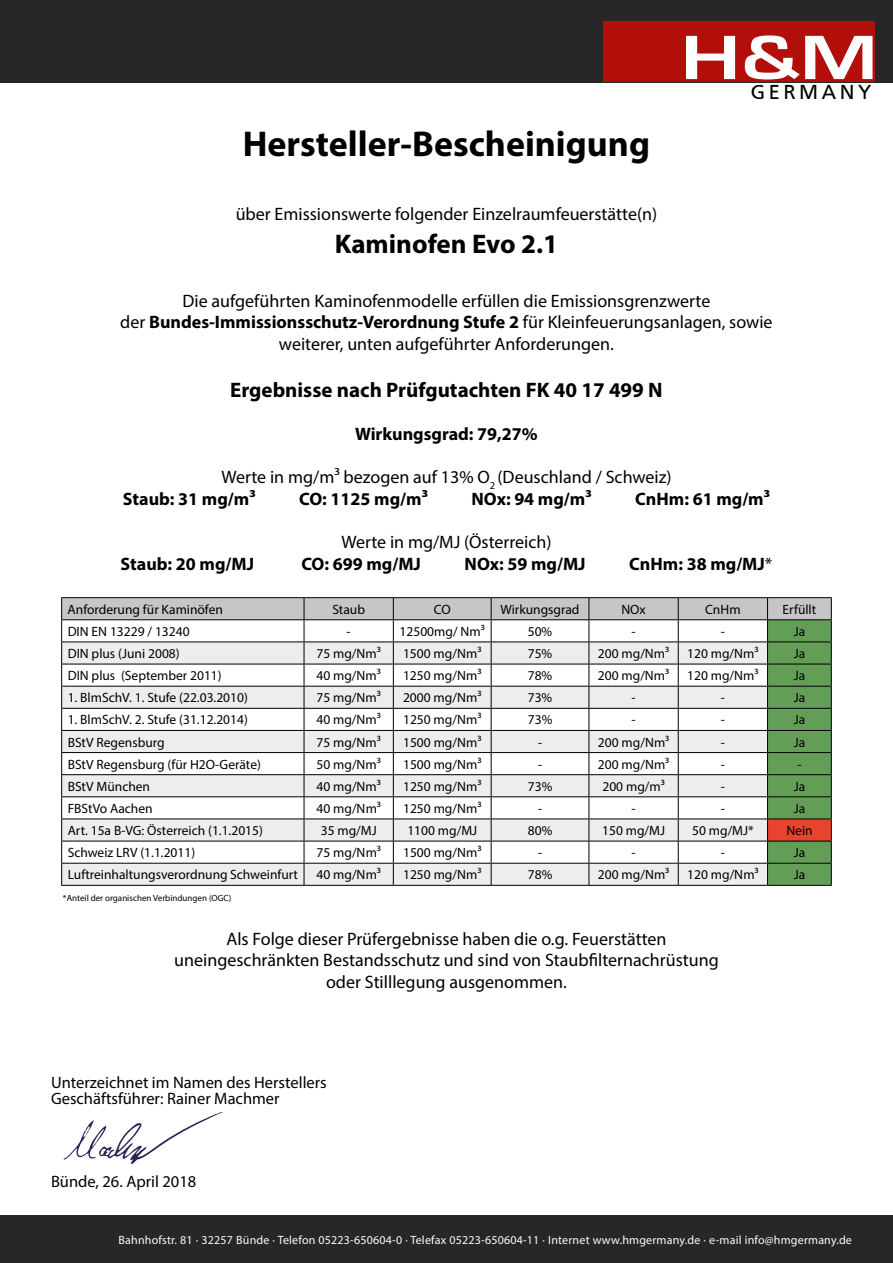
<style>
.page{position:relative;width:893px;height:1263px;background:#fff}
.page>*{position:absolute;margin:0;border:0;box-sizing:border-box;transform-origin:0 0}
.t1{font:700 64.8px "Eurose";color:#fff;scale:1.11 1}
.t2{font:700 36px "Myriad Pro";color:#000}
.t3{font:700 27px "Myriad Pro";color:#000}
.t4{font:700 21px "Myriad Pro";color:#000}
.t5{font:21px "Frutiger";letter-spacing:.17em;color:#000}
.t6{font:18px/21.6px "Myriad Pro";color:#000;text-align:center}
.t7{font:700 18px "Myriad Pro";color:#000}
.t8{font:16.5px/16.5px "Myriad Pro";color:#000}
.t9{font:13.5px "Myriad Pro";color:#000}
.t10{font:12px "Myriad Pro";letter-spacing:.015em;color:#fbfbfb}
.t11{font:9px "Myriad Pro";color:#000}
.s1{font-weight:700}
.s2{font-weight:400}
</style>
<div class="page">
<svg style="left:64px;top:1112px;width:159px;height:52px"></svg>
<hr style="left:61px;top:597px;width:243px;height:1px;background:#000">
<hr style="left:304px;top:597px;width:89px;height:1px;background:#000">
<hr style="left:393px;top:597px;width:98px;height:1px;background:#000">
<hr style="left:491px;top:597px;width:98px;height:1px;background:#000">
<hr style="left:589px;top:597px;width:89px;height:1px;background:#000">
<hr style="left:678px;top:597px;width:89px;height:1px;background:#000">
<hr style="left:767px;top:597px;width:65px;height:1px;background:#000">
<svg style="left:61px;top:598px;width:771px;height:287px"></svg>
<hr style="left:61px;top:885px;width:243px;height:1px;background:#000">
<hr style="left:304px;top:885px;width:89px;height:1px;background:#000">
<hr style="left:393px;top:885px;width:98px;height:1px;background:#000">
<hr style="left:491px;top:885px;width:98px;height:1px;background:#000">
<hr style="left:589px;top:885px;width:89px;height:1px;background:#000">
<hr style="left:678px;top:885px;width:89px;height:1px;background:#000">
<hr style="left:767px;top:885px;width:65px;height:1px;background:#000">
<div style="left:0;top:1215px;width:893px;height:48px;background:#282727"></div>
<div style="left:0;top:0;width:893px;height:83px;background:#282727"></div>
<div style="left:603px;top:21px;width:271px;height:60px;background:#b20f0b"></div>
<h2 class="t2" style="left:243px;top:120px;width:409px">Hersteller-Bescheinigung</h2>
<h3 class="t6" style="left:236px;top:203px;width:423px">über Emissionswerte folgender Einzelraumfeuerstätte(n)</h3>
<h3 class="t3" style="left:335px;top:226px;width:225px">Kaminofen Evo 2.1</h3>
<h1 class="t1" style="left:681px;top:22px;width:179px">H&amp;M</h1>
<h3 class="t5" style="left:751px;top:80px;width:122px">GERMANY</h3>
<h3 class="t6" style="left:120px;top:290px;width:654px">Die aufgeführten Kaminofenmodelle erfüllen die Emissionsgrenzwerte<br>der <span class="s1">Bundes-Immissionsschutz-Verordnung Stufe 2</span> für Kleinfeuerungsanlagen, sowie weiterer, unten aufgeführter Anforderungen.</h3>
<h3 class="t4" style="left:230px;top:376px;width:434px">Ergebnisse nach Prüfgutachten FK 40 17 499 N</h3>
<h3 class="t7" style="left:355px;top:422px;width:184px">Wirkungsgrad: 79,27%</h3>
<h3 class="t6" style="left:123px;top:466px;width:550px;text-align:left;text-indent:98px">Werte in mg/m³ bezogen auf 13% O<sub>2</sub> (Deuschland / Schweiz)<br><span class="s1">Staub: 31 mg/m³</span></h3>
<h3 class="t7" style="left:299px;top:487px;width:130px">CO: 1125 mg/m³</h3>
<h3 class="t7" style="left:472px;top:487px;width:122px">NOx: 94 mg/m³</h3>
<h3 class="t7" style="left:635px;top:487px;width:136px">CnHm: 61 mg/m³</h3>
<h3 class="t6" style="left:341px;top:531px;width:212px">Werte in mg/MJ (Österreich)</h3>
<h3 class="t7" style="left:121px;top:552px;width:135px">Staub: 20 mg/MJ</h3>
<h3 class="t7" style="left:301px;top:552px;width:121px">CO: 699 mg/MJ</h3>
<h3 class="t7" style="left:465px;top:552px;width:122px">NOx: 59 mg/MJ</h3>
<h3 class="t7" style="left:629px;top:552px;width:145px">CnHm: 38 mg/MJ<span class="s2">*</span></h3>
<p class="t9" style="left:68px;top:601px;width:157px">Anforderung für Kaminöfen</p>
<p class="t9" style="left:332px;top:601px;width:34px">Staub</p>
<p class="t9" style="left:434px;top:601px;width:18px">CO</p>
<p class="t9" style="left:501px;top:601px;width:80px">Wirkungsgrad</p>
<p class="t9" style="left:621px;top:601px;width:26px">NOx</p>
<p class="t9" style="left:705px;top:601px;width:37px">CnHm</p>
<p class="t9" style="left:783px;top:601px;width:35px">Erfüllt</p>
<p class="t9" style="left:68px;top:623px;width:123px">DIN EN 13229 / 13240</p>
<p class="t9" style="left:347px;top:623px;width:6px">-</p>
<p class="t9" style="left:400px;top:623px;width:87px">12500mg/ Nm³</p>
<p class="t9" style="left:528px;top:623px;width:26px">50%</p>
<p class="t9" style="left:631px;top:623px;width:6px">-</p>
<p class="t9" style="left:721px;top:623px;width:6px">-</p>
<p class="t9" style="left:794px;top:623px;width:13px">Ja</p>
<p class="t9" style="left:68px;top:645px;width:114px">DIN plus (Juni 2008)</p>
<p class="t9" style="left:316px;top:645px;width:66px">75 mg/Nm³</p>
<p class="t9" style="left:403px;top:645px;width:80px">1500 mg/Nm³</p>
<p class="t9" style="left:528px;top:645px;width:26px">75%</p>
<p class="t9" style="left:598px;top:645px;width:73px">200 mg/Nm³</p>
<p class="t9" style="left:687px;top:645px;width:73px">120 mg/Nm³</p>
<p class="t9" style="left:794px;top:645px;width:13px">Ja</p>
<p class="t9" style="left:68px;top:667px;width:156px">DIN plus (September 2011)</p>
<p class="t9" style="left:316px;top:667px;width:66px">40 mg/Nm³</p>
<p class="t9" style="left:403px;top:667px;width:80px">1250 mg/Nm³</p>
<p class="t9" style="left:528px;top:667px;width:26px">78%</p>
<p class="t9" style="left:598px;top:667px;width:73px">200 mg/Nm³</p>
<p class="t9" style="left:687px;top:667px;width:73px">120 mg/Nm³</p>
<p class="t9" style="left:794px;top:667px;width:13px">Ja</p>
<p class="t9" style="left:68px;top:689px;width:182px">1. BlmSchV. 1. Stufe (22.03.2010)</p>
<p class="t9" style="left:316px;top:689px;width:66px">75 mg/Nm³</p>
<p class="t9" style="left:403px;top:689px;width:80px">2000 mg/Nm³</p>
<p class="t9" style="left:528px;top:689px;width:26px">73%</p>
<p class="t9" style="left:632px;top:689px;width:6px">-</p>
<p class="t9" style="left:721px;top:689px;width:6px">-</p>
<p class="t9" style="left:794px;top:689px;width:13px">Ja</p>
<p class="t9" style="left:68px;top:712px;width:182px">1. BlmSchV. 2. Stufe (31.12.2014)</p>
<p class="t9" style="left:316px;top:712px;width:66px">40 mg/Nm³</p>
<p class="t9" style="left:403px;top:712px;width:80px">1250 mg/Nm³</p>
<p class="t9" style="left:528px;top:712px;width:26px">73%</p>
<p class="t9" style="left:632px;top:712px;width:6px">-</p>
<p class="t9" style="left:721px;top:712px;width:6px">-</p>
<p class="t9" style="left:794px;top:712px;width:13px">Ja</p>
<p class="t9" style="left:68px;top:734px;width:98px">BStV Regensburg</p>
<p class="t9" style="left:316px;top:734px;width:66px">75 mg/Nm³</p>
<p class="t9" style="left:403px;top:734px;width:80px">1500 mg/Nm³</p>
<p class="t9" style="left:538px;top:734px;width:6px">-</p>
<p class="t9" style="left:598px;top:734px;width:73px">200 mg/Nm³</p>
<p class="t9" style="left:721px;top:734px;width:6px">-</p>
<p class="t9" style="left:794px;top:734px;width:13px">Ja</p>
<p class="t9" style="left:68px;top:756px;width:195px">BStV Regensburg (für H2O-Geräte)</p>
<p class="t9" style="left:316px;top:756px;width:66px">50 mg/Nm³</p>
<p class="t9" style="left:403px;top:756px;width:80px">1500 mg/Nm³</p>
<p class="t9" style="left:538px;top:756px;width:6px">-</p>
<p class="t9" style="left:598px;top:756px;width:73px">200 mg/Nm³</p>
<p class="t9" style="left:721px;top:756px;width:6px">-</p>
<p class="t9" style="left:797px;top:756px;width:6px">-</p>
<p class="t9" style="left:68px;top:778px;width:84px">BStV München</p>
<p class="t9" style="left:316px;top:778px;width:66px">40 mg/Nm³</p>
<p class="t9" style="left:403px;top:778px;width:80px">1250 mg/Nm³</p>
<p class="t9" style="left:528px;top:778px;width:26px">73%</p>
<p class="t9" style="left:602px;top:778px;width:64px">200 mg/m³</p>
<p class="t9" style="left:721px;top:778px;width:6px">-</p>
<p class="t9" style="left:794px;top:778px;width:13px">Ja</p>
<p class="t9" style="left:68px;top:800px;width:86px">FBStVo Aachen</p>
<p class="t9" style="left:316px;top:800px;width:66px">40 mg/Nm³</p>
<p class="t9" style="left:403px;top:800px;width:80px">1250 mg/Nm³</p>
<p class="t9" style="left:538px;top:800px;width:6px">-</p>
<p class="t9" style="left:632px;top:800px;width:6px">-</p>
<p class="t9" style="left:721px;top:800px;width:6px">-</p>
<p class="t9" style="left:794px;top:800px;width:13px">Ja</p>
<p class="t9" style="left:68px;top:822px;width:197px">Art. 15a B-VG: Österreich (1.1.2015)</p>
<p class="t9" style="left:321px;top:822px;width:57px">35 mg/MJ</p>
<p class="t9" style="left:407px;top:822px;width:71px">1100 mg/MJ</p>
<p class="t9" style="left:528px;top:822px;width:26px">80%</p>
<p class="t9" style="left:602px;top:822px;width:64px">150 mg/MJ</p>
<p class="t9" style="left:692px;top:822px;width:63px">50 mg/MJ*</p>
<p class="t9" style="left:786px;top:822px;width:28px">Nein</p>
<p class="t9" style="left:68px;top:844px;width:129px">Schweiz LRV (1.1.2011)</p>
<p class="t9" style="left:316px;top:844px;width:66px">75 mg/Nm³</p>
<p class="t9" style="left:403px;top:844px;width:80px">1500 mg/Nm³</p>
<p class="t9" style="left:538px;top:844px;width:6px">-</p>
<p class="t9" style="left:632px;top:844px;width:6px">-</p>
<p class="t9" style="left:721px;top:844px;width:6px">-</p>
<p class="t9" style="left:794px;top:844px;width:13px">Ja</p>
<p class="t9" style="left:68px;top:866px;width:232px">Luftreinhaltungsverordnung Schweinfurt</p>
<p class="t9" style="left:316px;top:866px;width:66px">40 mg/Nm³</p>
<p class="t9" style="left:403px;top:866px;width:80px">1250 mg/Nm³</p>
<p class="t9" style="left:528px;top:866px;width:26px">78%</p>
<p class="t9" style="left:598px;top:866px;width:73px">200 mg/Nm³</p>
<p class="t9" style="left:687px;top:866px;width:73px">120 mg/Nm³</p>
<p class="t9" style="left:794px;top:866px;width:13px">Ja</p>
<p class="t11" style="left:63px;top:893px;width:170px">*Anteil der organischen Verbindungen (OGC)</p>
<h3 class="t6" style="left:174px;top:927px;width:546px">Als Folge dieser Prüfergebnisse haben die o.g. Feuerstätten uneingeschränkten Bestandsschutz und sind von Staubfilternachrüstung oder Stilllegung ausgenommen.</h3>
<p class="t8" style="left:51px;top:1073px;width:277px">Unterzeichnet im Namen des Herstellers<br>Geschäftsführer: Rainer Machmer</p>
<p class="t8" style="left:51px;top:1172px;width:147px">Bünde, 26. April 2018</p>
<p class="t10" style="left:119px;top:1232px;width:735px">Bahnhofstr. 81 · 32257 Bünde · Telefon 05223-650604-0 · Telefax 05223-650604-11 · Internet www.hmgermany.de · e-mail info@hmgermany.de</p>
</div>
